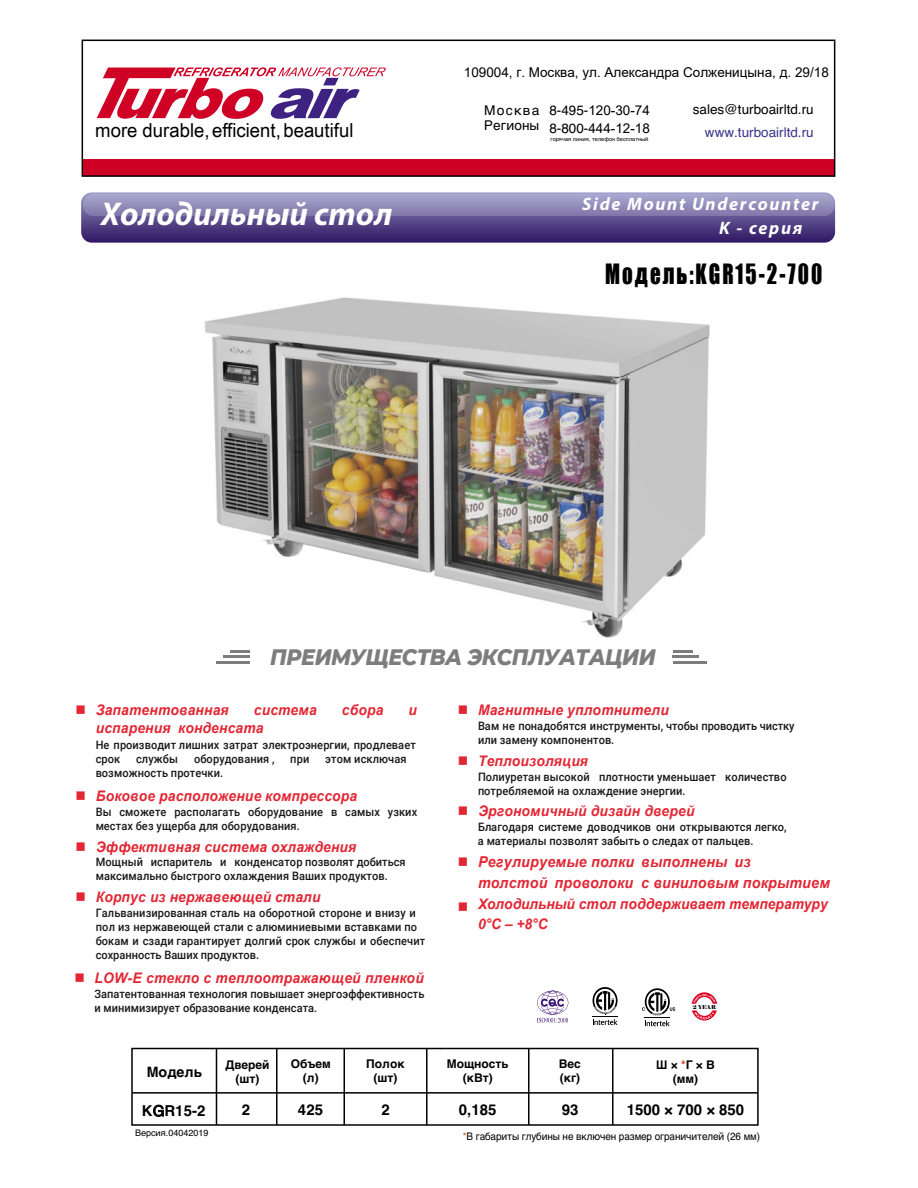
<style>
.page{position:relative;width:918px;height:1188px;background:#fff}
.page>*{position:absolute;margin:0;border:0;box-sizing:border-box;transform-origin:0 0}
.t1{font:italic 700 33px "Myriad Pro";color:#fff}
.t2{font:25.65px "Impact";letter-spacing:.095em;color:#000;scale:.81 1}
.t3{font:italic 800 22.8px "Montserrat";letter-spacing:-.025em;color:#7d7d7d;scale:.91 1}
.t4{font:19.35px "Arial Narrow";color:#000;scale:1.17 1}
.t5{font:italic 700 18px "Myriad Pro";letter-spacing:.095em;color:#fff}
.t6{font:italic 700 15px/21px "Arial";letter-spacing:.02em;color:#e22634;scale:.95 1}
.t7{font:700 15px "Helvetica";color:#000}
.t8{font:italic 700 14.55px/20.4px "Arial";letter-spacing:.01em;color:#e22634;scale:.95 1}
.t9{font:14.55px "Wingdings";color:#e22634;scale:.96 1}
.t10{font:700 14.25px "Helvetica";color:#000}
.t11{font:13.5px/17.9px "Arial";color:#000}
.t12{font:13.5px "Helvetica";color:#000}
.t13{font:13.5px "Helvetica";color:#38328a}
.t14{font:700 12px/14.4px "Helvetica";color:#000;text-align:center}
.t15{font:500 11.55px/14px "Roboto";color:#1a1819;scale:.95 1}
.t16{font:10.5px "Helvetica";letter-spacing:-.005em;color:#000;scale:.94 1}
.t17{font:9px "Helvetica";color:#000}
.t18{font:5.55px "Helvetica";letter-spacing:.005em;color:#000}
.t19{font:5.25px "Elephant";color:#000}
.s1{font-family:"Helvetica"}
.s2{color:#e13f20}
.s3{font-weight:400}
</style>
<div class="page">
<img style="left:204px;top:297px;width:506px;height:341px">
<svg style="left:82px;top:40px;width:753px;height:137px"></svg>
<svg style="left:97px;top:67px;width:289px;height:52px"></svg>
<hr style="left:230px;top:650px;width:19px;height:3px;background:#7d7d7d">
<hr style="left:223px;top:656px;width:26px;height:2px;background:#7d7d7d">
<hr style="left:216px;top:662px;width:33px;height:2px;background:#7d7d7d">
<hr style="left:673px;top:650px;width:19px;height:3px;background:#7d7d7d">
<hr style="left:673px;top:656px;width:26px;height:2px;background:#7d7d7d">
<hr style="left:673px;top:662px;width:33px;height:2px;background:#7d7d7d">
<svg style="left:642px;top:988px;width:33px;height:38px"></svg>
<svg style="left:593px;top:987px;width:25px;height:38px"></svg>
<svg style="left:537px;top:991px;width:31px;height:32px"></svg>
<svg style="left:81px;top:192px;width:754px;height:51px;background:#6f639b"></svg>
<div style="left:131px;top:1048px;width:628px;height:78px;border:2px solid #000"></div>
<hr style="left:132px;top:1092px;width:626px;height:2px;background:#000">
<hr style="left:216px;top:1048px;width:1px;height:77px;background:#000">
<hr style="left:276px;top:1048px;width:2px;height:77px;background:#000">
<hr style="left:344px;top:1048px;width:1px;height:77px;background:#000">
<hr style="left:426px;top:1048px;width:2px;height:77px;background:#000">
<hr style="left:528px;top:1048px;width:2px;height:77px;background:#000">
<hr style="left:612px;top:1048px;width:2px;height:77px;background:#000">
<svg style="left:692px;top:992px;width:25px;height:29px"></svg>
<h3 class="t4" style="left:95px;top:116px;width:222px">more durable,efficient,beautiful</h3>
<h1 class="t1" style="left:101px;top:192px;width:293px">Холодильный стол</h1>
<p class="t11" style="left:464px;top:63px;width:367px">109004, г. Москва, ул. Александра Солженицына, д. 29/18</p>
<p class="t12" style="left:484px;top:100px;width:57px">Москва</p>
<p class="t12" style="left:693px;top:99px;width:122px">sales@turboairltd.ru</p>
<p class="t13" style="left:705px;top:122px;width:110px">www.turboairltd.ru</p>
<p class="t11" style="left:549px;top:102px;width:102px"><span class="s1">8-495-</span>120-30-74<br><span class="s1">8-800-</span>444-12-18</p>
<p class="t12" style="left:484px;top:115px;width:57px">Регионы</p>
<p class="t18" style="left:550px;top:134px;width:100px">горячая линия, телефон бесплатный</p>
<h3 class="t5" style="left:582px;top:192px;width:238px">Side Mount Undercounter</h3>
<h3 class="t5" style="left:719px;top:216px;width:85px">K - серия</h3>
<h2 class="t2" style="left:605px;top:254px;width:269px">Модель:KGR15-2-700</h2>
<h3 class="t3" style="left:270px;top:641px;width:425px">ПРЕИМУЩЕСТВА ЭКСПЛУАТАЦИИ</h3>
<p class="t8" style="left:76px;top:700px;width:163px">■ Запатентованная</p>
<p class="t8" style="left:254px;top:700px;width:68px">система</p>
<p class="t8" style="left:342px;top:700px;width:45px">сбора</p>
<p class="t8" style="left:409px;top:700px;width:10px">и</p>
<p class="t8" style="left:96px;top:718px;width:178px">испарения конденсата</p>
<p class="t15" style="left:96px;top:738px;width:339px">Не производит лишних затрат электроэнергии, продлевает срок</p>
<p class="t15" style="left:136px;top:752px;width:46px">службы</p>
<p class="t15" style="left:194px;top:752px;width:86px">оборудования ,</p>
<p class="t15" style="left:290px;top:752px;width:22px">при</p>
<p class="t15" style="left:325px;top:752px;width:87px">этом исключая</p>
<p class="t15" style="left:96px;top:766px;width:136px">возможность протечки.</p>
<p class="t8" style="left:76px;top:786px;width:298px">■ Боковое расположение компрессора</p>
<p class="t15" style="left:96px;top:804px;width:340px">Вы сможете располагать оборудование в самых узких местах без ущерба для оборудования.</p>
<p class="t8" style="left:76px;top:837px;width:297px">■ Эффективная система охлаждения</p>
<p class="t15" style="left:96px;top:855px;width:328px">Мощный испаритель и конденсатор позволят добиться максимально быстрого охлаждения Ваших продуктов.</p>
<p class="t8" style="left:76px;top:887px;width:259px">■ Корпус из нержавеющей стали</p>
<p class="t15" style="left:96px;top:906px;width:349px">Гальванизированная сталь на оборотной стороне и внизу и пол из нержавеющей стали с алюминиевыми вставками по бокам и сзади гарантирует долгий срок службы и обеспечит сохранность Ваших продуктов.</p>
<p class="t8" style="left:74px;top:968px;width:369px">■ LOW-E стекло с теплоотражающей пленкой</p>
<p class="t15" style="left:94px;top:987px;width:349px">Запатентованная технология повышает энергоэффективность и минимизирует образование конденсата.</p>
<p class="t8" style="left:458px;top:700px;width:223px">■ Магнитные уплотнители</p>
<p class="t15" style="left:478px;top:719px;width:335px">Вам не понадобятся инструменты, чтобы проводить чистку или замену компонентов.</p>
<p class="t8" style="left:458px;top:751px;width:139px">■ Теплоизоляция</p>
<p class="t15" style="left:478px;top:769px;width:326px">Полиуретан высокой плотности уменьшает количество потребляемой на охлаждение энергии.</p>
<p class="t8" style="left:458px;top:802px;width:250px">■ Эргономичный дизайн дверей</p>
<p class="t15" style="left:478px;top:820px;width:326px">Благодаря системе доводчиков они открываются легко, а материалы позволят забыть о следах от пальцев.</p>
<p class="t9" style="left:458px;top:854px;width:12px">■</p>
<p class="t9" style="left:458px;top:898px;width:12px">■</p>
<p class="t6" style="left:478px;top:852px;width:372px">Регулируемые полки выполнены из<br>толстой проволоки с виниловым покрытием</p>
<p class="t8" style="left:478px;top:894px;width:370px">Холодильный стол поддерживает температуру<br>0°C – +8°C</p>
<p class="t19" style="left:693px;top:1004px;width:25px">2 YEAR</p>
<p class="t10" style="left:147px;top:1060px;width:57px">Модель</p>
<p class="t14" style="left:225px;top:1057px;width:46px">Дверей (шт)</p>
<p class="t14" style="left:291px;top:1056px;width:42px">Объем (л)</p>
<p class="t14" style="left:366px;top:1056px;width:40px">Полок (шт)</p>
<p class="t14" style="left:447px;top:1056px;width:63px">Мощность (кВт)</p>
<p class="t14" style="left:559px;top:1056px;width:24px;text-align:left">Вес (кг)</p>
<p class="t14" style="left:656px;top:1057px;width:60px">Ш × <span class="s2">*</span>Г × В (мм)</p>
<p class="t7" style="left:142px;top:1099px;width:65px">K<span class="s3">G</span>R15-2</p>
<p class="t7" style="left:242px;top:1097px;width:10px">2</p>
<p class="t7" style="left:298px;top:1097px;width:27px">425</p>
<p class="t7" style="left:381px;top:1097px;width:10px">2</p>
<p class="t7" style="left:459px;top:1097px;width:39px">0,185</p>
<p class="t7" style="left:562px;top:1097px;width:18px">93</p>
<p class="t7" style="left:627px;top:1097px;width:119px">1500 × 700 × 850</p>
<p class="t16" style="left:463px;top:1129px;width:318px"><span class="s2">*</span>В габариты глубины не включен размер ограничителей (26 мм)</p>
<p class="t17" style="left:135px;top:1125px;width:75px">Версия.04042019</p>
</div>
